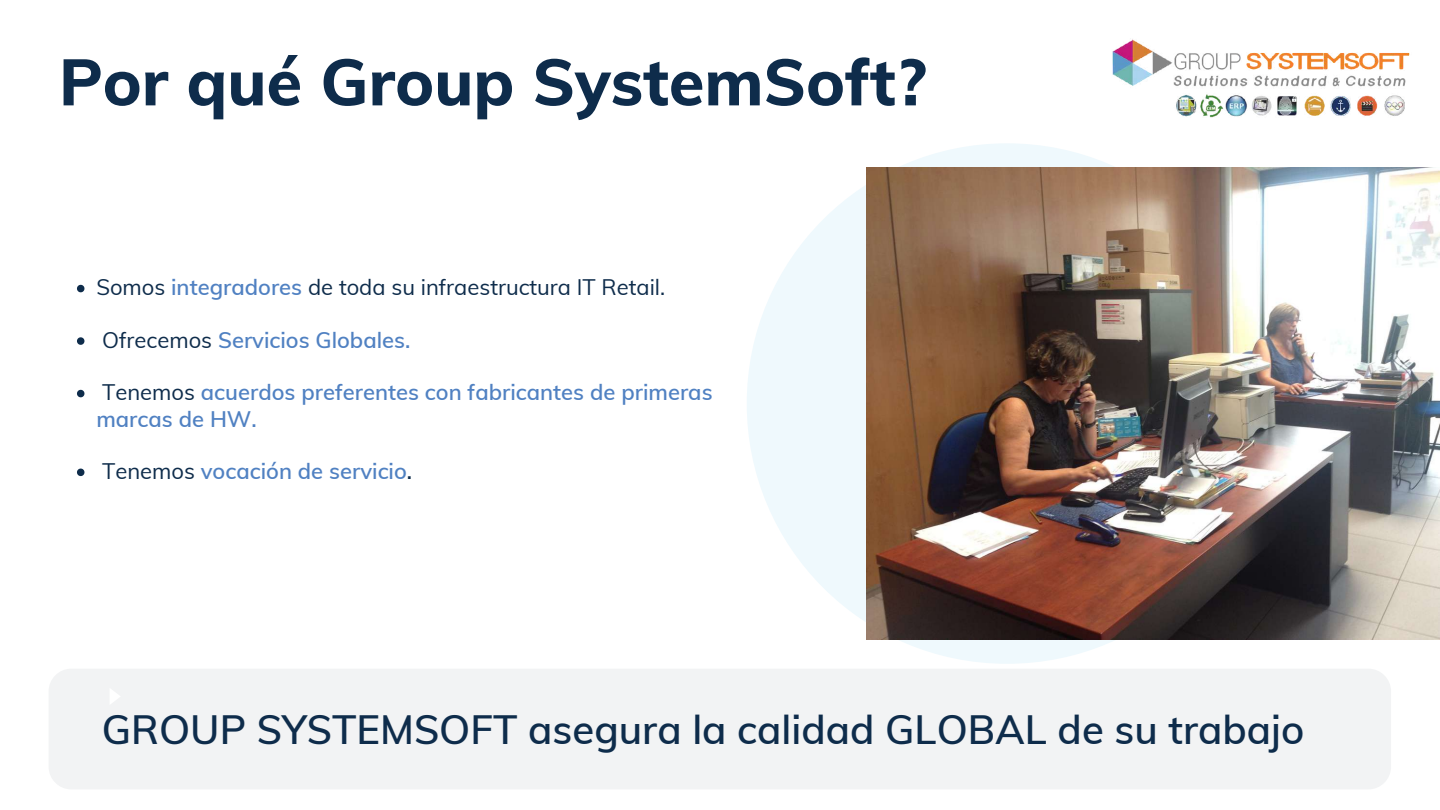
<style>
.page{position:relative;width:1440px;height:810px;background:#fff}
.page>*{position:absolute;margin:0;border:0;box-sizing:border-box;transform-origin:0 0}
.t1{font:800 64.7px "Muli";color:#0e2c4b}
.t2{font:600 40px "Muli";color:#0e2c4b}
.t3{font:600 22px/26.2px "Muli";color:#5081c2}
.t4{font:22px "Muli";color:#0e2c4b}
.s1{font-weight:600;color:#5081c2}
.s2{font-weight:400;color:#0e2c4b}
.s3{color:#0e2c4b}
</style>
<div class="page">
<div style="left:49px;top:669px;width:1342px;height:120px;background:#f2f3f4;border-radius:23px"></div>
<div style="left:747px;top:143px;width:520px;height:521px;background:#eff9fd;border-radius:50%"></div>
<svg style="left:110px;top:689px;width:10px;height:15px"></svg>
<img style="left:867px;top:168px;width:573px;height:471px">
<svg style="left:77px;top:285px;width:7px;height:7px"></svg>
<svg style="left:77px;top:337px;width:7px;height:8px"></svg>
<svg style="left:77px;top:390px;width:7px;height:7px"></svg>
<svg style="left:77px;top:469px;width:7px;height:7px"></svg>
<img style="left:1112px;top:39px;width:298px;height:79px">
<h1 class="t1" style="left:59px;top:40px;width:869px">Por qué Group SystemSoft?</h1>
<p class="t4" style="left:96px;top:273px;width:570px">Somos <span class="s1">integradores</span> de toda su infraestructura IT Retail.</p>
<p class="t3" style="left:102px;top:326px;width:310px"><span class="s2">Ofrecemos</span> Servicios Globales.</p>
<p class="t3" style="left:96px;top:379px;width:618px"><span class="s2">Tenemos</span> acuerdos preferentes con fabricantes de primeras marcas de HW.</p>
<p class="t3" style="left:102px;top:458px;width:311px"><span class="s2">Tenemos</span> vocación de servicio<span class="s3">.</span></p>
<h2 class="t2" style="left:102px;top:704px;width:1204px">GROUP SYSTEMSOFT asegura la calidad GLOBAL de su trabajo</h2>
</div>
